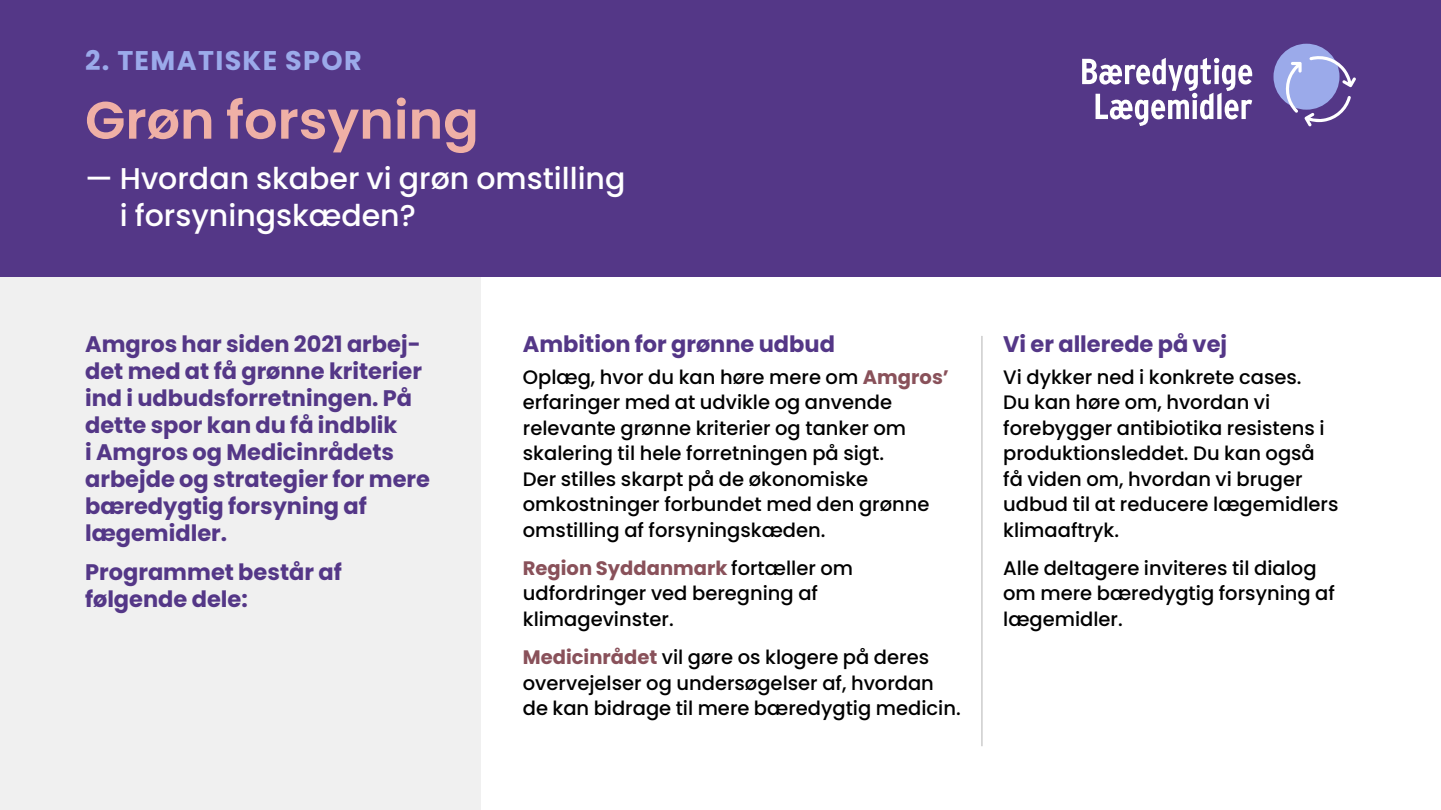
<style>
.page{position:relative;width:1441px;height:810px;background:#fff}
.page>*{position:absolute;margin:0;border:0;box-sizing:border-box;transform-origin:0 0}
.t1{font:600 52.5px "Poppins";color:#efb0a6}
.t2{font:500 30px/37.5px "Poppins";color:#fff}
.t3{font:700 27px "Poppins";letter-spacing:.05em;color:#9baaea}
.t4{font:700 22.5px/27px "Poppins";color:#543787}
.t5{font:500 19.5px/25.5px "Poppins";color:#000}
.s1{font-weight:700;color:#89515a}
</style>
<div class="page">
<div style="left:0;top:0;width:1440px;height:276px;background:#543787"></div>
<div style="left:1273px;top:44px;width:66px;height:66px;background:#9baaea;border-radius:50%"></div>
<svg style="left:1283px;top:54px;width:72px;height:72px"></svg>
<svg style="left:1082px;top:58px;width:170px;height:68px"></svg>
<div style="left:0;top:277px;width:480px;height:533px;background:#f0f0f0"></div>
<hr style="left:981px;top:336px;width:1px;height:410px;background:#b3b3b3">
<h3 class="t3" style="left:85px;top:45px;width:278px">2. TEMATISKE SPOR</h3>
<h1 class="t1" style="left:85px;top:90px;width:395px">Grøn forsyning</h1>
<h2 class="t2" style="left:120px;top:160px;width:507px;text-indent:-35px">— Hvordan skaber vi grøn omstilling i forsyningskæden?</h2>
<p class="t4" style="left:85px;top:330px;width:346px">Amgros har siden 2021 arbej&shy;det med at få grønne kriterier ind i udbudsforretningen. På dette spor kan du få indblik<br>i Amgros og Medicinrådets arbejde og strategier for mere bæredygtig forsyning af lægemidler.</p>
<p class="t4" style="left:85px;top:559px;width:258px">Programmet består af følgende dele:</p>
<p class="t4" style="left:523px;top:330px;width:313px">Ambition for grønne udbud</p>
<p class="t5" style="left:523px;top:364px;width:427px">Oplæg, hvor du kan høre mere om <span class="s1">Amgros’ </span>erfaringer med at udvikle og anvende relevante grønne kriterier og tanker om skalering til hele forretningen på sigt.<br>Der stilles skarpt på de økonomiske omkostninger forbundet med den grønne omstilling af forsyningskæden.</p>
<p class="t5" style="left:523px;top:555px;width:332px"><span class="s1">Region Syddanmark</span> fortæller om udfordringer ved beregning af klimagevinster.</p>
<p class="t5" style="left:523px;top:645px;width:439px"><span class="s1">Medicinrådet</span> vil gøre os klogere på deres overvejelser og undersøgelser af, hvordan de kan bidrage til mere bæredygtig medicin.</p>
<p class="t4" style="left:1003px;top:330px;width:225px">Vi er allerede på vej</p>
<p class="t5" style="left:1003px;top:364px;width:337px">Vi dykker ned i konkrete cases.<br>Du kan høre om, hvordan vi forebygger antibiotika resistens i produktionsleddet. Du kan også få viden om, hvordan vi bruger udbud til at reducere lægemidlers klimaaftryk.</p>
<p class="t5" style="left:1003px;top:555px;width:333px">Alle deltagere inviteres til dialog om mere bæredygtig forsyning af lægemidler.</p>
</div>
